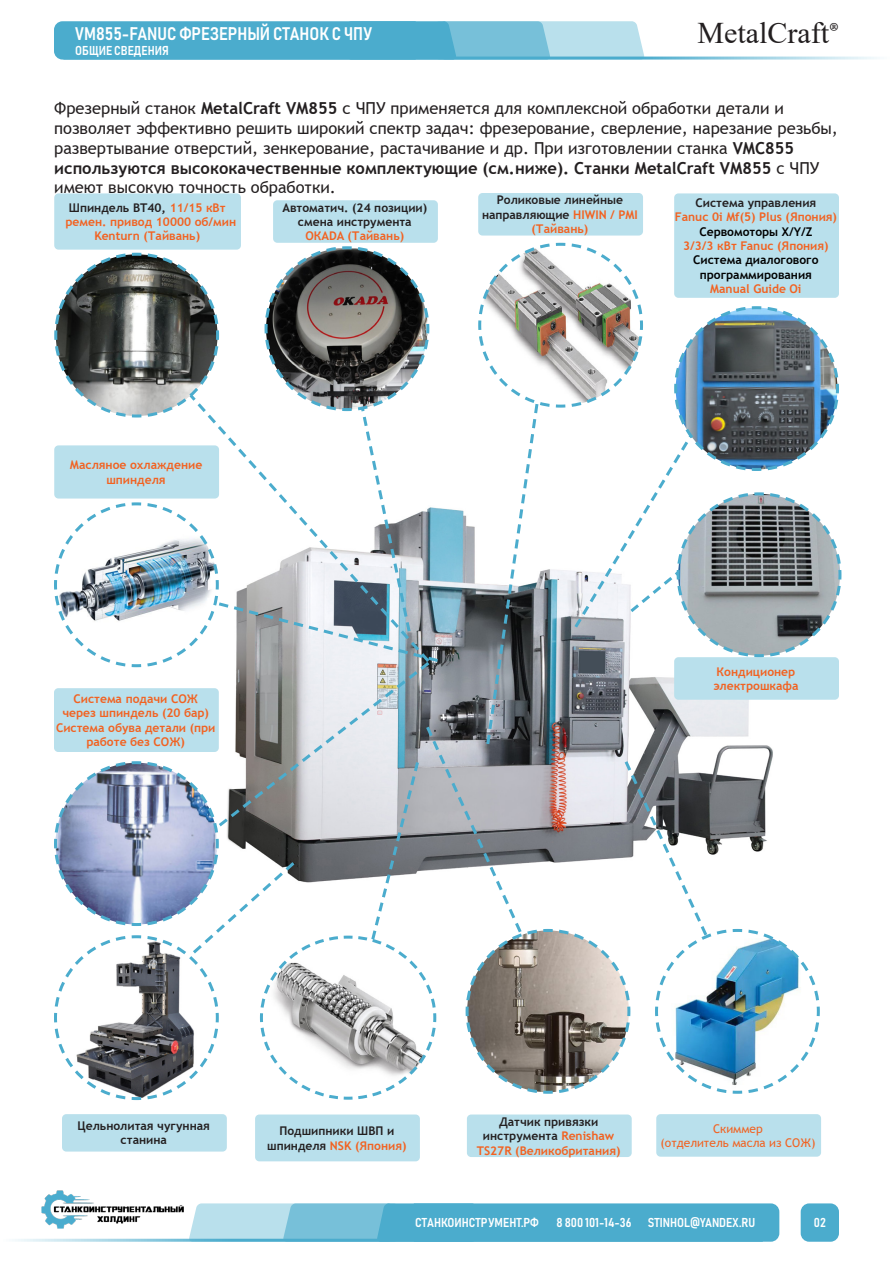
<style>
.page{position:relative;width:893px;height:1263px;background:#fff}
.page>*{position:absolute;margin:0;border:0;box-sizing:border-box;transform-origin:0 0}
.t1{font:30px "Times New Roman";color:#231f20}
.t2{font:18px "Bahnschrift";color:#fff}
.t3{font:16.5px/19.8px "Trebuchet MS";color:#231f20}
.t4{font:12.75px "Bahnschrift";color:#fff}
.t5{font:700 12px/14.4px "Trebuchet MS";color:#f26221;text-align:center}
.t6{font:700 12px/14.4px "Trebuchet MS";color:#231f20;text-align:center}
.t7{font:12px/14.4px "Trebuchet MS";color:#f26221;text-align:center}
.s1{font-family:"Adobe Hebrew"}
.s2{font-weight:700}
.s3{color:#f26221}
.s4{color:#231f20}
.s5{color:#000}
</style>
<div class="page">
<svg style="left:54px;top:21px;width:591px;height:39px;background:#65b8d4"></svg>
<hr style="left:63px;top:57px;width:830px;height:3px;background:#4baccd">
<div style="left:801px;top:1203px;width:38px;height:39px;background:#4baccd;border-radius:9px"></div>
<svg style="left:189px;top:1203px;width:590px;height:39px;background:#67b9d4"></svg>
<hr style="left:0;top:1239px;width:763px;height:3px;background:#4baccd">
<img style="left:41px;top:1190px;width:142px;height:38px">
<div style="left:478px;top:193px;width:165px;height:43px;background:#b9e0ec;border-radius:4px"></div>
<div style="left:674px;top:193px;width:165px;height:105px;background:#b9e0ec;border-radius:4px"></div>
<div style="left:656px;top:1114px;width:165px;height:43px;background:#b9e0ec;border-radius:4px"></div>
<div style="left:54px;top:193px;width:187px;height:57px;background:#b9e0ec;border-radius:4px"></div>
<div style="left:273px;top:200px;width:165px;height:43px;background:#b9e0ec;border-radius:4px"></div>
<div style="left:255px;top:1114px;width:165px;height:47px;background:#b9e0ec;border-radius:4px"></div>
<div style="left:62px;top:1114px;width:165px;height:37px;background:#b9e0ec;border-radius:4px"></div>
<div style="left:467px;top:1114px;width:165px;height:43px;background:#b9e0ec;border-radius:4px"></div>
<img style="left:54px;top:241px;width:788px;height:860px">
<p class="t2" style="left:75px;top:22px;width:298px">VM855-FANUC ФРЕЗЕРНЫЙ СТАНОК С ЧПУ</p>
<p class="t4" style="left:75px;top:43px;width:95px">ОБЩИЕ СВЕДЕНИЯ</p>
<h1 class="t1" style="left:698px;top:12px;width:143px">MetalCraft<span class="s1">®</span></h1>
<p class="t3" style="left:54px;top:98px;width:785px">Фрезерный станок <span class="s2">MetalСraft VM855</span> с ЧПУ применяется для комплексной обработки детали и позволяет эффективно решить широкий спектр задач: фрезерование, сверление, нарезание резьбы, развертывание отверстий, зенкерование, растачивание и др. При изготовлении станка <span class="s2">VMС855 используются высококачественные комплектующие (см.ниже). Станки MetalСraft VM855</span> с ЧПУ имеют высокую точность обработки.</p>
<p class="t6" style="left:482px;top:193px;width:157px">Роликовые линейные направляющие <span class="s3">HIWIN / PMI (Тайвань)</span></p>
<p class="t5" style="left:675px;top:195px;width:164px"><span class="s4">Система управления<br></span>Fanuc 0i Mf(5) Plus (Япония)<br><span class="s5">Сервомоторы X/Y/Z</span></p>
<p class="t5" style="left:683px;top:239px;width:147px">3/3/3 кВт Fanuc (Япония)<br><span class="s5">Система диалогового программирования<br></span>Manual Guide Oi</p>
<p class="t6" style="left:282px;top:200px;width:146px">Автоматич. (24 позиции) смена инструмента<br><span class="s3">ОКАDA (Тайвань)</span></p>
<p class="t6" style="left:69px;top:200px;width:158px">Шпиндель BT40, <span class="s3">11/15 кВт</span></p>
<p class="t5" style="left:66px;top:214px;width:172px">ремен. привод 10000 об/мин</p>
<p class="t5" style="left:94px;top:229px;width:107px">Kenturn (Тайвань)</p>
<p class="t5" style="left:70px;top:458px;width:134px">Масляное охлаждение шпинделя</p>
<p class="t5" style="left:56px;top:691px;width:161px">Система подачи СОЖ через шпиндель (20 бар)<br>Система обува детали (при работе без СОЖ)</p>
<p class="t5" style="left:713px;top:664px;width:87px;text-align:left">Кондиционер электрошкафа</p>
<p class="t6" style="left:78px;top:1118px;width:134px">Цельнолитая чугунная станина</p>
<p class="t5" style="left:477px;top:1114px;width:145px"><span class="s4">Датчик привязки инструмента</span> Renishaw<br>TS27R (Великобритания)</p>
<p class="t6" style="left:267px;top:1124px;width:141px">Подшипники ШВП и шпинделя <span class="s3">NSK (Япония)</span></p>
<p class="t7" style="left:661px;top:1121px;width:156px">Скиммер<br>(отделитель масла из СОЖ)</p>
<p class="t4" style="left:415px;top:1215px;width:125px">СТАНКОИНСТРУМЕНТ.РФ</p>
<p class="t4" style="left:556px;top:1215px;width:76px">8 800 101-14-36</p>
<p class="t4" style="left:648px;top:1215px;width:109px">STINHOL@YANDEX.RU</p>
<p class="t4" style="left:814px;top:1215px;width:13px">02</p>
</div>
